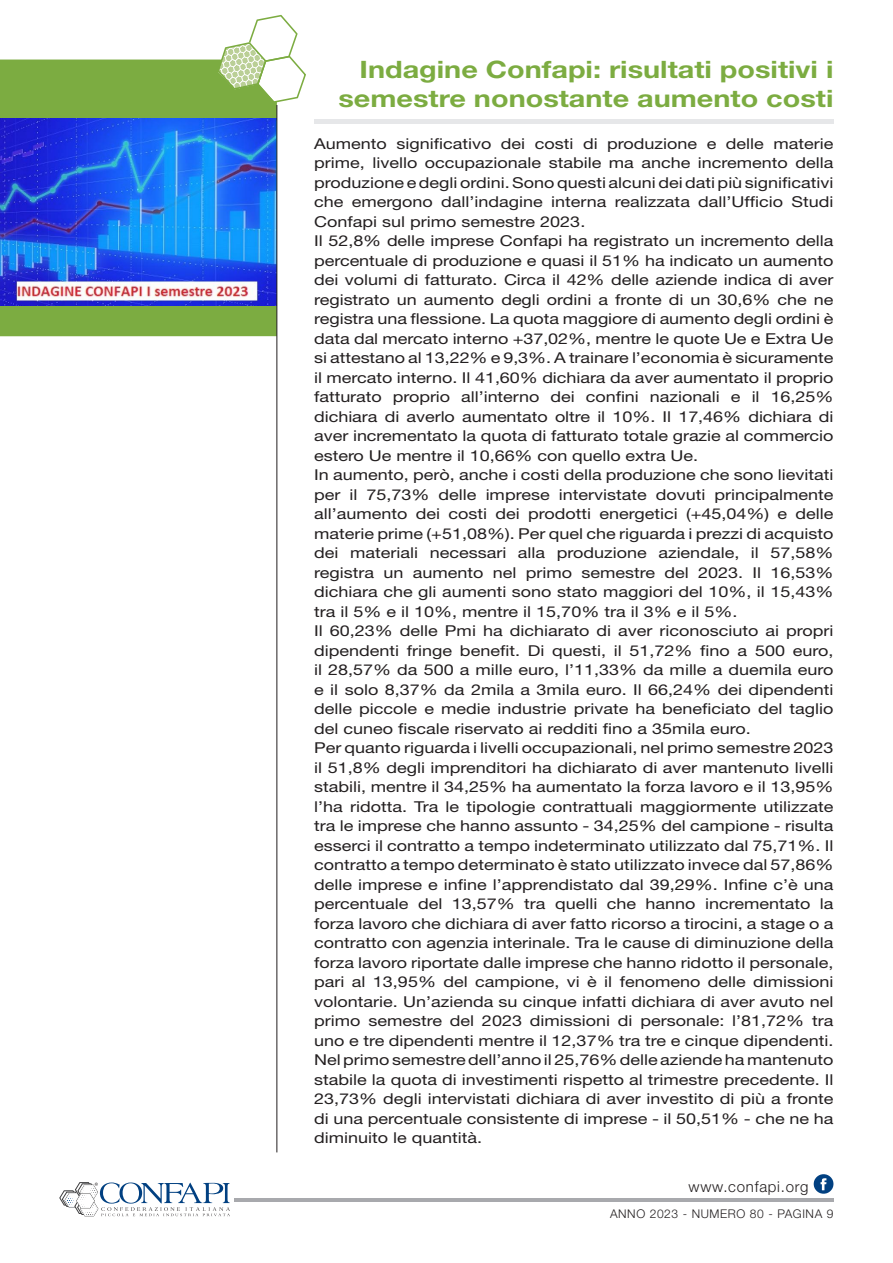
<style>
.page{position:relative;width:893px;height:1263px;background:#fff}
.page>*{position:absolute;margin:0;border:0;box-sizing:border-box;transform-origin:0 0}
.t1{font:700 24px/28.8px "Helvetica Neue";color:#7cac41;text-align:right;scale:1.2 1}
.t2{font:15px/19.5px "Helvetica Neue";color:#231f20;scale:1.2 1}
.t3{font:300 15px "Helvetica Neue";letter-spacing:.05em;color:#231f20}
.t4{font:300 12px "Helvetica Neue";letter-spacing:.05em;color:#231f20}
</style>
<div class="page">
<hr style="left:234px;top:1198px;width:600px;height:3px;background:#a8a9ad">
<svg style="left:814px;top:1174px;width:19px;height:20px"></svg>
<svg style="left:59px;top:1182px;width:171px;height:35px"></svg>
<div style="left:0;top:60px;width:277px;height:276px;background:#7cac41"></div>
<hr style="left:314px;top:120px;width:519px;height:4px;background:#e6e7e9">
<svg style="left:217px;top:15px;width:89px;height:88px"></svg>
<img style="left:0;top:118px;width:277px;height:187px">
<hr style="left:277px;top:105px;width:1px;height:1047px;background:#231f20">
<h1 class="t1" style="left:338px;top:55px;width:414px">Indagine Confapi: risultati positivi i semestre nonostante aumento costi</h1>
<p class="t2" style="left:314px;top:133px;width:434px">Aumento significativo dei costi di produzione e delle materie prime, livello occupazionale stabile ma anche incremento della produzione e degli ordini. Sono questi alcuni dei dati più significativi che emergono dall’indagine interna realizzata dall’Ufficio Studi Confapi sul primo semestre 2023.<br>Il 52,8% delle imprese Confapi ha registrato un incremento della percentuale di produzione e quasi il 51% ha indicato un aumento dei volumi di fatturato. Circa il 42% delle aziende indica di aver registrato un aumento degli ordini a fronte di un 30,6% che ne registra una flessione. La quota maggiore di aumento degli ordini è data dal mercato interno +37,02%, mentre le quote Ue e Extra Ue si attestano al 13,22% e 9,3%. A trainare l’economia è sicuramente il mercato interno. Il 41,60% dichiara da aver aumentato il proprio fatturato proprio all’interno dei confini nazionali e il 16,25% dichiara di averlo aumentato oltre il 10%. Il 17,46% dichiara di aver incrementato la quota di fatturato totale grazie al commercio estero Ue mentre il 10,66% con quello extra Ue.<br>In aumento, però, anche i costi della produzione che sono lievitati per il 75,73% delle imprese intervistate dovuti principalmente all’aumento dei costi dei prodotti energetici (+45,04%) e delle materie prime (+51,08%). Per quel che riguarda i prezzi di acquisto dei materiali necessari alla produzione aziendale, il 57,58% registra un aumento nel primo semestre del 2023. Il 16,53% dichiara che gli aumenti sono stato maggiori del 10%, il 15,43% tra il 5% e il 10%, mentre il 15,70% tra il 3% e il 5%.<br>Il 60,23% delle Pmi ha dichiarato di aver riconosciuto ai propri dipendenti fringe benefit. Di questi, il 51,72% fino a 500 euro, il 28,57% da 500 a mille euro, l’11,33% da mille a duemila euro e il solo 8,37% da 2mila a 3mila euro. Il 66,24% dei dipendenti delle piccole e medie industrie private ha beneficiato del taglio del cuneo fiscale riservato ai redditi fino a 35mila euro.<br>Per quanto riguarda i livelli occupazionali, nel primo semestre 2023 il 51,8% degli imprenditori ha dichiarato di aver mantenuto livelli stabili, mentre il 34,25% ha aumentato la forza lavoro e il 13,95% l’ha ridotta. Tra le tipologie contrattuali maggiormente utilizzate tra le imprese che hanno assunto - 34,25% del campione - risulta esserci il contratto a tempo indeterminato utilizzato dal 75,71%. Il contratto a tempo determinato è stato utilizzato invece dal 57,86% delle imprese e infine l’apprendistato dal 39,29%. Infine c’è una percentuale del 13,57% tra quelli che hanno incrementato la forza lavoro che dichiara di aver fatto ricorso a tirocini, a stage o a contratto con agenzia interinale. Tra le cause di diminuzione della forza lavoro riportate dalle imprese che hanno ridotto il personale, pari al 13,95% del campione, vi è il fenomeno delle dimissioni volontarie. Un’azienda su cinque infatti dichiara di aver avuto nel primo semestre del 2023 dimissioni di personale: l’81,72% tra uno e tre dipendenti mentre il 12,37% tra tre e cinque dipendenti.<br>Nel primo semestre dell’anno il 25,76% delle aziende ha mantenuto stabile la quota di investimenti rispetto al trimestre precedente. Il 23,73% degli intervistati dichiara di aver investito di più a fronte di una percentuale consistente di imprese - il 50,51% - che ne ha diminuito le quantità.</p>
<p class="t3" style="left:689px;top:1177px;width:122px">www.confapi.org</p>
<p class="t4" style="left:610px;top:1206px;width:225px">ANNO 2023 - NUMERO 80 - PAGINA 9</p>
</div>
